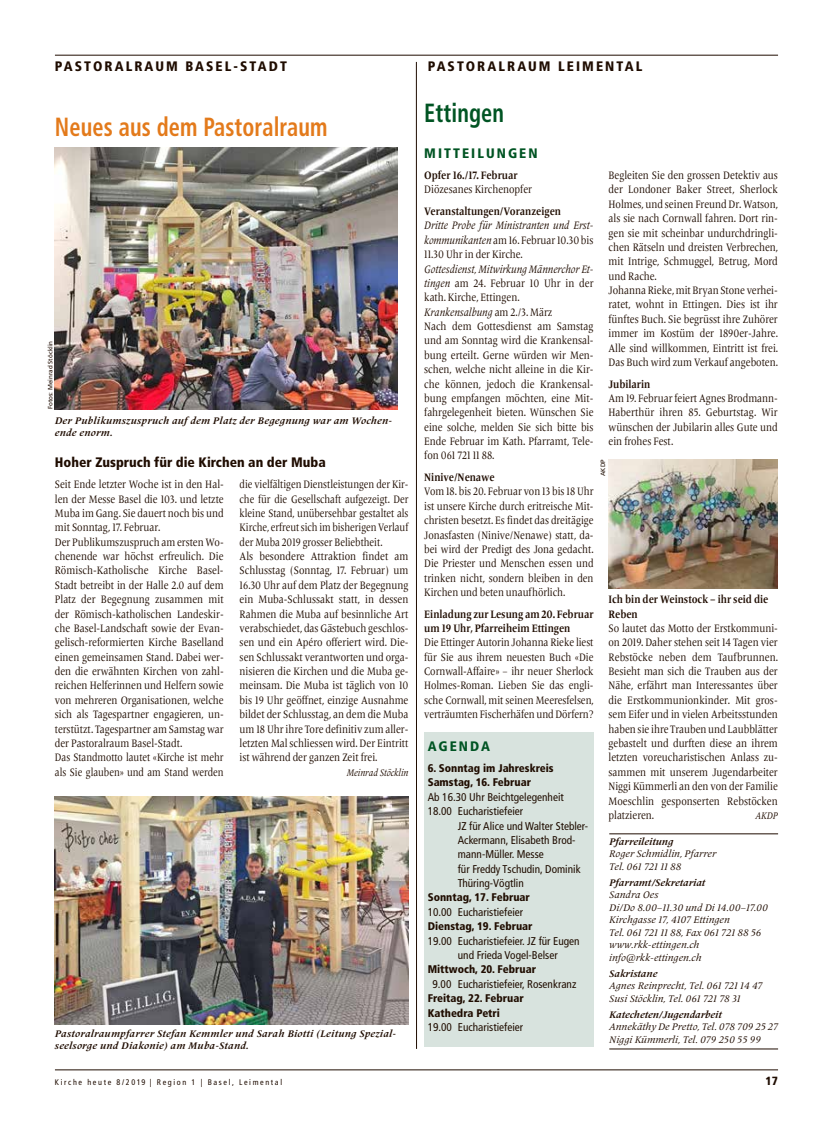
<style>
.page{position:relative;width:833px;height:1134px;background:#fff}
.page>*{position:absolute;margin:0;border:0;box-sizing:border-box;transform-origin:0 0}
.t1{font:700 condensed 26.25px "Frutiger";letter-spacing:.005em;color:#e37a1b;scale:.85 1}
.t2{font:700 condensed 26.25px "Frutiger";letter-spacing:.005em;color:#005423;scale:.85 1}
.t3{font:900 condensed 13.75px "Frutiger";letter-spacing:.15em;color:#1f0c00}
.t4{font:900 condensed 13.75px "Frutiger";color:#1f0c00}
.t5{font:900 condensed 13.75px "Frutiger";letter-spacing:.15em;color:#005423}
.t6{font:900 condensed 11.88px "Frutiger";color:#1f0c00}
.t7{font:11.25px/14.4px "Frutiger Serif LT Pro";color:#1f0c00;scale:.85 1}
.t8{font:11.25px/14.4px "Frutiger Serif LT Pro";color:#1f0c00;scale:.82 1}
.t9{font:11.25px/14.4px "Frutiger Serif LT Pro";color:#1f0c00;text-align:justify;scale:.84 1}
.t10{font:condensed 11.25px/14.4px "Frutiger";color:#1f0c00}
.t11{font:700 11.25px/14.4px "Frutiger Serif LT Pro";color:#1f0c00;scale:.85 1}
.t12{font:italic 11.25px/14.4px "Frutiger Serif LT Pro";color:#1f0c00;text-align:justify;scale:.85 1}
.t13{font:900 condensed 11.12px/14.4px "Frutiger";color:#1f0c00}
.t14{font:italic 10px/12.5px "Frutiger Serif LT Pro";color:#1f0c00}
.t15{font:italic 700 10px/12.5px "Frutiger Serif LT Pro";letter-spacing:.025em;color:#1f0c00}
.t16{font:italic 700 10px "Frutiger Serif LT Pro";color:#1f0c00}
.t17{font:italic 10px "Frutiger Serif LT Pro";color:#1f0c00;scale:.85 1}
.t18{font:condensed 8.12px "Frutiger";letter-spacing:.2em;color:#1f0c00}
.t19{font:6.25px "Frutiger";color:#1f0c00}
.s1{font-style:normal}
.s2{font-style:italic}
</style>
<div class="page">
<hr style="left:55px;top:1070px;width:723px;height:1px;background:#1f0c00">
<hr style="left:55px;top:55px;width:723px;height:1px;background:#1f0c00">
<img style="left:608px;top:460px;width:169px;height:128px">
<div style="left:424px;top:733px;width:169px;height:314px;background:#d8e3de"></div>
<hr style="left:609px;top:834px;width:169px;height:1px;background:#1f0c00">
<hr style="left:609px;top:1049px;width:169px;height:1px;background:#1f0c00">
<hr style="left:416px;top:62px;width:1px;height:987px;background:#1f0c00">
<img style="left:55px;top:148px;width:342px;height:261px">
<img style="left:55px;top:796px;width:353px;height:228px">
<p class="t3" style="left:55px;top:58px;width:233px">PASTORALRAUM BASEL-STADT</p>
<p class="t3" style="left:428px;top:58px;width:216px">PASTORALRAUM LEIMENTAL</p>
<h1 class="t1" style="left:55px;top:111px;width:322px">Neues aus dem Pastoralraum</h1>
<p class="t19" style="left:47px;top:409px;width:70px;rotate:-90deg">Fotos: Meinrad Stöcklin</p>
<p class="t15" style="left:55px;top:414px;width:339px">Der Publikumszuspruch auf dem Platz der Begegnung war am Wochen&shy;ende enorm.</p>
<p class="t4" style="left:55px;top:454px;width:272px">Hoher Zuspruch für die Kirchen an der Muba</p>
<p class="t7" style="left:55px;top:477px;width:200px">Seit Ende letzter Woche ist in den Hal&shy;len der Messe Basel die 103. und letzte Muba im Gang. Sie dauert noch bis und mit Sonntag, 17. Februar.<br>Der Publikumszuspruch am ersten Wo&shy;chenende war höchst erfreulich. Die Römisch-Katholische Kirche Basel-Stadt betreibt in der Halle 2.0 auf dem Platz der Begegnung zusammen mit der Römisch-katholischen Landeskir&shy;che Basel-Landschaft sowie der Evan&shy;gelisch-reformierten Kirche Baselland einen gemeinsamen Stand. Dabei wer&shy;den die erwähnten Kirchen von zahl&shy;reichen Helferinnen und Helfern sowie von mehreren Organisationen, welche sich als Tagespartner engagieren, un&shy;terstützt. Tagespartner am Samstag war der Pastoralraum Basel-Stadt.<br>Das Standmotto lautet «Kirche ist mehr als Sie glauben» und am Stand werden</p>
<p class="t8" style="left:240px;top:477px;width:207px">die vielfältigen Dienstleistungen der Kir&shy;che für die Gesellschaft aufgezeigt. Der kleine Stand, unübersehbar gestaltet als Kirche, erfreut sich im bisherigen Verlauf der Muba 2019 grosser Beliebtheit.<br>Als besondere Attraktion findet am Schlusstag (Sonntag, 17. Februar) um 16.30 Uhr auf dem Platz der Begegnung ein Muba-Schlussakt statt, in dessen Rahmen die Muba auf besinnliche Art verabschiedet, das Gästebuch geschlos&shy;sen und ein Apéro offeriert wird. Die&shy;sen Schlussakt verantworten und orga&shy;nisieren die Kirchen und die Muba ge&shy;meinsam. Die Muba ist täglich von 10 bis 19 Uhr geöffnet, einzige Ausnahme bildet der Schlusstag, an dem die Muba um 18 Uhr ihre Tore definitiv zum aller&shy;letzten Mal schliessen wird. Der Eintritt ist während der ganzen Zeit frei.</p>
<p class="t17" style="left:347px;top:766px;width:74px">Meinrad Stöcklin</p>
<p class="t15" style="left:55px;top:1027px;width:343px">Pastoralraumpfarrer Stefan Kemmler und Sarah Biotti (Leitung Spezial&shy;seelsorge und Diakonie) am Muba-Stand.</p>
<h1 class="t2" style="left:424px;top:97px;width:95px">Ettingen</h1>
<p class="t5" style="left:424px;top:144px;width:115px">MITTEILUNGEN</p>
<p class="t11" style="left:424px;top:168px;width:111px">Opfer 16./17. Februar</p>
<p class="t7" style="left:424px;top:183px;width:128px">Diözesanes Kirchenopfer</p>
<p class="t11" style="left:424px;top:204px;width:162px">Veranstaltungen/Voranzeigen</p>
<p class="t12" style="left:424px;top:218px;width:201px">Dritte Probe für Ministranten und Erst&shy;kommunikanten <span class="s1">am 16. Februar 10.30 bis 11.30 Uhr in der Kirche.</span></p>
<p class="t7" style="left:424px;top:262px;width:201px"><span class="s2">Gottesdienst, Mitwirkung Männerchor Et&shy;tingen</span> am 24. Februar 10 Uhr in der kath. Kirche, Ettingen.<br><span class="s2">Krankensalbung</span> am 2./3. März<br>Nach dem Gottesdienst am Samstag und am Sonntag wird die Krankensal&shy;bung erteilt. Gerne würden wir Men&shy;schen, welche nicht alleine in die Kir&shy;che können, jedoch die Krankensal&shy;bung empfangen möchten, eine Mit&shy;fahrgelegenheit bieten. Wünschen Sie eine solche, melden Sie sich bitte bis Ende Februar im Kath. Pfarramt, Tele&shy;fon 061 721 11 88.</p>
<p class="t11" style="left:424px;top:470px;width:84px">Ninive/Nenawe</p>
<p class="t9" style="left:424px;top:485px;width:203px">Vom 18. bis 20. Februar von 13 bis 18 Uhr ist unsere Kirche durch eritreische Mit&shy;christen besetzt. Es findet das dreitägige Jonasfasten (Ninive/Nenawe) statt, da&shy;bei wird der Predigt des Jona gedacht.<br>Die Priester und Menschen essen und trinken nicht, sondern bleiben in den Kirchen und beten unaufhörlich.</p>
<p class="t11" style="left:424px;top:607px;width:201px">Einladung zur Lesung am 20. Februar um 19 Uhr, Pfarreiheim Ettingen</p>
<p class="t9" style="left:424px;top:635px;width:203px">Die Ettinger Autorin Johanna Rieke liest für Sie aus ihrem neuesten Buch «Die Cornwall-Affaire» – ihr neuer Sherlock Holmes-Roman. Lieben Sie das engli&shy;sche Cornwall, mit seinen Meeresfelsen, verträumten Fischerhäfen und Dörfern?</p>
<p class="t7" style="left:608px;top:168px;width:201px">Begleiten Sie den grossen Detektiv aus der Londoner Baker Street, Sherlock Holmes, und seinen Freund Dr. Watson, als sie nach Cornwall fahren. Dort rin&shy;gen sie mit scheinbar undurchdringli&shy;chen Rätseln und dreisten Verbrechen, mit Intrige, Schmuggel, Betrug, Mord und Rache.<br>Johanna Rieke, mit Bryan Stone verhei&shy;ratet, wohnt in Ettingen. Dies ist ihr fünftes Buch. Sie begrüsst ihre Zuhörer immer im Kostüm der 1890er-Jahre.<br>Alle sind willkommen, Eintritt ist frei.<br>Das Buch wird zum Verkauf angeboten.</p>
<p class="t11" style="left:608px;top:377px;width:51px">Jubilarin</p>
<p class="t7" style="left:608px;top:391px;width:201px;text-align:justify">Am 19. Februar feiert Agnes Brodmann-Haberthür ihren 85. Geburtstag. Wir wünschen der Jubilarin alles Gute und ein frohes Fest.</p>
<p class="t19" style="left:599px;top:476px;width:18px;rotate:-90deg">AKDP</p>
<p class="t11" style="left:608px;top:592px;width:189px">Ich bin der Weinstock – ihr seid die<br>Reben</p>
<p class="t7" style="left:608px;top:621px;width:201px;text-align:justify">So lautet das Motto der Erstkommuni&shy;on 2019. Daher stehen seit 14 Tagen vier Rebstöcke neben dem Taufbrunnen.<br>Besieht man sich die Trauben aus der Nähe, erfährt man Interessantes über die Erstkommunionkinder. Mit gros&shy;sem Eifer und in vielen Arbeitsstunden haben sie ihre Trauben und Laubblätter gebastelt und durften diese an ihrem letzten voreucharistischen Anlass zu&shy;sammen mit unserem Jugendarbeiter Niggi Kümmerli an den von der Familie Moeschlin gesponserten Rebstöcken platzieren.</p>
<p class="t5" style="left:428px;top:737px;width:64px">AGENDA</p>
<p class="t13" style="left:428px;top:761px;width:127px">6. Sonntag im Jahreskreis<br>Samstag, 16. Februar</p>
<p class="t10" style="left:428px;top:790px;width:138px">Ab 16.30 Uhr Beichtgelegenheit<br>18.00 Eucharistiefeier</p>
<p class="t10" style="left:458px;top:819px;width:132px">JZ für Alice und Walter Stebler-<br>Ackermann, Elisabeth Brod&shy;mann-Müller. Messe<br>für Freddy Tschudin, Dominik<br>Thüring-Vögtlin</p>
<p class="t13" style="left:428px;top:890px;width:104px">Sonntag, 17. Februar</p>
<p class="t10" style="left:428px;top:905px;width:97px">10.00 Eucharistiefeier</p>
<p class="t13" style="left:428px;top:919px;width:106px">Dienstag, 19. Februar</p>
<p class="t10" style="left:458px;top:934px;width:123px;text-indent:-30px">19.00 Eucharistiefeier. JZ für Eugen und Frieda Vogel-Belser</p>
<p class="t13" style="left:428px;top:962px;width:110px">Mittwoch, 20. Februar</p>
<p class="t10" style="left:432px;top:977px;width:145px">9.00 Eucharistiefeier, Rosenkranz</p>
<p class="t13" style="left:428px;top:991px;width:97px">Freitag, 22. Februar<br>Kathedra Petri</p>
<p class="t10" style="left:428px;top:1020px;width:97px">19.00 Eucharistiefeier</p>
<p class="t17" style="left:755px;top:809px;width:28px">AKDP</p>
<p class="t16" style="left:609px;top:835px;width:66px">Pfarreileitung</p>
<p class="t14" style="left:609px;top:847px;width:108px">Roger Schmidlin, Pfarrer<br>Tel. 061 721 11 88</p>
<p class="t16" style="left:609px;top:876px;width:98px">Pfarramt/Sekretariat</p>
<p class="t14" style="left:609px;top:888px;width:160px">Sandra Oes<br>Di/Do 8.00–11.30 und Di 14.00–17.00<br>Kirchgasse 17, 4107 Ettingen<br>Tel. 061 721 11 88, Fax 061 721 88 56 www.rkk-ettingen.ch info@rkk-ettingen.ch</p>
<p class="t16" style="left:609px;top:967px;width:50px">Sakristane</p>
<p class="t14" style="left:609px;top:979px;width:155px">Agnes Reinprecht, Tel. 061 721 14 47<br>Susi Stöcklin, Tel. 061 721 78 31</p>
<p class="t16" style="left:609px;top:1008px;width:114px">Katecheten/Jugendarbeit</p>
<p class="t14" style="left:609px;top:1021px;width:170px">Annekäthy De Pretto, Tel. 078 709 25 27<br>Niggi Kümmerli, Tel. 079 250 55 99</p>
<p class="t18" style="left:55px;top:1077px;width:229px">Kirche heute 8/2019 | Region 1 | Basel, Leimental</p>
<p class="t6" style="left:765px;top:1074px;width:14px">17</p>
</div>
